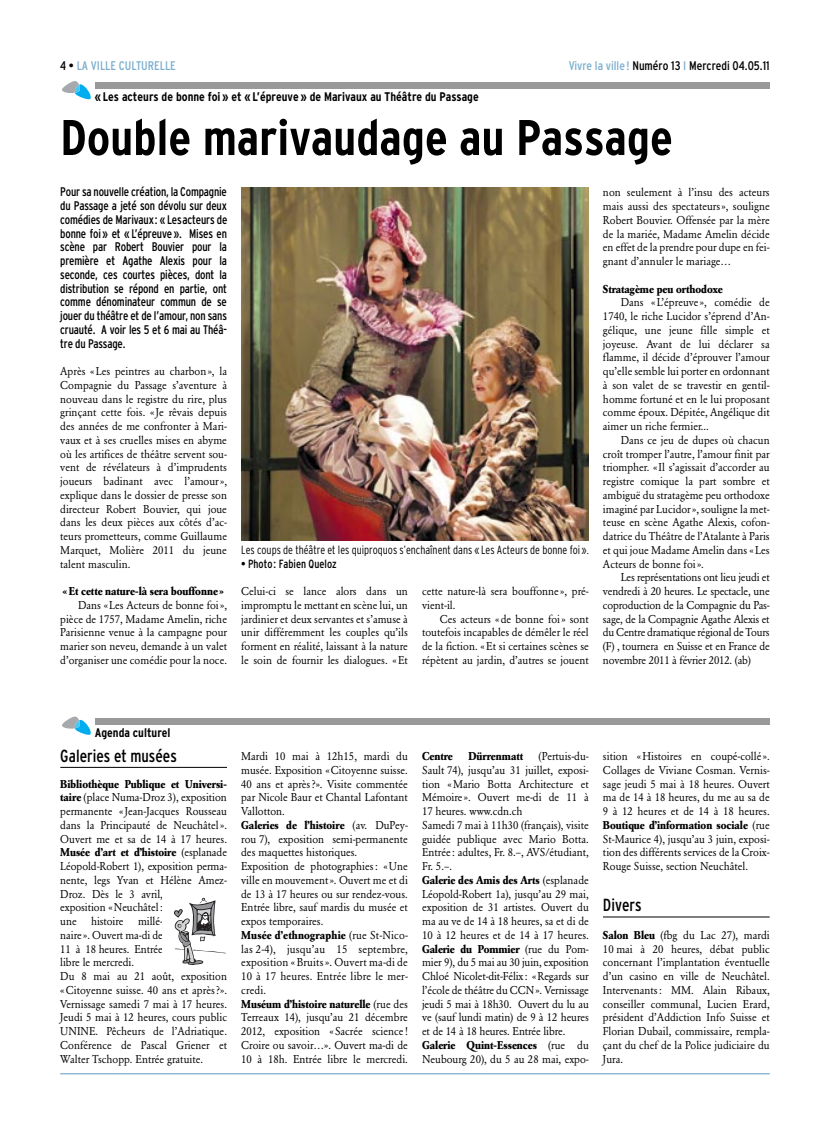
<style>
.page{position:relative;width:830px;height:1134px;background:#fff}
.page>*{position:absolute;margin:0;border:0;box-sizing:border-box;transform-origin:0 0}
.t1{font:700 condensed 50px "Interstate";color:#000}
.t2{font:condensed 17.5px "Interstate";color:#000;scale:.95 1}
.t3{font:condensed 12.5px/13.8px "Interstate";letter-spacing:-.015em;color:#000;text-align:justify;scale:.95 1}
.t4{font:700 condensed 12.5px "Interstate";color:#000}
.t5{font:condensed 12.5px "Interstate";letter-spacing:-.015em;color:#000}
.t6{font:condensed 12.5px "Interstate";color:#7caece}
.t7{font:300 condensed 11.88px "Interstate";color:#000;scale:.95 1}
.t8{font:condensed 11.88px "Interstate";color:#000;scale:.95 1}
.t9{font:11.25px/13.8px "Garamond BE";color:#000;text-align:justify;scale:.95 1}
.t10{font:700 11.25px "Garamond BE";color:#000;scale:.95 1}
.s1{color:#000}
.s2{color:#7caece}
.s3{font-weight:700}
</style>
<div class="page">
<svg style="left:62px;top:81px;width:29px;height:18px"></svg>
<div style="left:95px;top:83px;width:674px;height:6px;background:#999"></div>
<svg style="left:62px;top:716px;width:29px;height:19px"></svg>
<div style="left:95px;top:718px;width:674px;height:6px;background:#999"></div>
<hr style="left:60px;top:767px;width:167px;height:1px;background:#000">
<hr style="left:602px;top:917px;width:167px;height:1px;background:#000">
<hr style="left:60px;top:1073px;width:709px;height:1px;background:#7caece">
<svg style="left:174px;top:898px;width:52px;height:67px"></svg>
<img style="left:241px;top:187px;width:347px;height:353px">
<p class="t6" style="left:60px;top:61px;width:117px"><span class="s1">4 •</span> LA VILLE CULTURELLE</p>
<p class="t5" style="left:568px;top:61px;width:202px"><span class="s2">Vivre la ville !</span> Numéro 13 <span class="s2">I</span> Mercredi 04.05.11</p>
<p class="t4" style="left:95px;top:92px;width:385px">« Les acteurs de bonne foi » et « L’épreuve » de Marivaux au Théâtre du Passage</p>
<h1 class="t1" style="left:60px;top:119px;width:613px">Double marivaudage au Passage</h1>
<p class="t3" style="left:60px;top:186px;width:177px">Pour sa nouvelle création, la Compagnie du Passage a jeté son dévolu sur deux comédies de Marivaux: «Les acteurs de bonne foi» et «L’épreuve». Mises en scène par Robert Bouvier pour la première et Agathe Alexis pour la seconde, ces courtes pièces, dont la distribution se répond en partie, ont comme dénominateur commun de se jouer du théâtre et de l’amour, non sans cruauté. A voir les 5 et 6 mai au Théâ&shy;tre du Passage.</p>
<p class="t9" style="left:60px;top:365px;width:177px">Après «Les peintres au charbon», la Compagnie du Passage s’aventure à nouveau dans le registre du rire, plus grinçant cette fois. «Je rêvais depuis des années de me confronter à Mari&shy;vaux et à ses cruelles mises en abyme où les artifices de théâtre servent sou&shy;vent de révélateurs à d’imprudents joueurs badinant avec l’amour», explique dans le dossier de presse son directeur Robert Bouvier, qui joue dans les deux pièces aux côtés d’ac&shy;teurs prometteurs, comme Guillaume Marquet, Molière 2011 du jeune talent masculin.</p>
<p class="t10" style="left:63px;top:586px;width:171px">« Et cette nature-là sera bouffonne »</p>
<p class="t9" style="left:60px;top:599px;width:177px;text-indent:18px">Dans «Les Acteurs de bonne foi», pièce de 1757, Madame Amelin, riche Parisienne venue à la campagne pour marier son neveu, demande à un valet d’organiser une comédie pour la noce.</p>
<p class="t7" style="left:241px;top:545px;width:367px">Les coups de théâtre et les quiproquos s’enchaînent dans « Les Acteurs de bonne foi ».</p>
<p class="t8" style="left:241px;top:559px;width:102px">• Photo: Fabien Queloz</p>
<p class="t9" style="left:241px;top:585px;width:177px">Celui-ci se lance alors dans un impromptu le mettant en scène lui, un jardinier et deux servantes et s’amuse à unir différemment les couples qu’ils forment en réalité, laissant à la nature le soin de fournir les dialogues. «Et</p>
<p class="t9" style="left:422px;top:585px;width:177px">cette nature-là sera bouffonne», pré&shy;vient-il.</p>
<p class="t9" style="left:422px;top:613px;width:177px;text-indent:18px">Ces acteurs «de bonne foi» sont toutefois incapables de démêler le réel de la fiction. «Et si certaines scènes se répètent au jardin, d’autres se jouent</p>
<p class="t9" style="left:602px;top:186px;width:177px">non seulement à l’insu des acteurs mais aussi des spectateurs», souligne Robert Bouvier. Offensée par la mère de la mariée, Madame Amelin décide en effet de la prendre pour dupe en fei&shy;gnant d’annuler le mariage…</p>
<p class="t10" style="left:602px;top:284px;width:128px">Stratagème peu orthodoxe</p>
<p class="t9" style="left:602px;top:296px;width:177px;text-indent:18px">Dans «L’épreuve», comédie de 1740, le riche Lucidor s’éprend d’An&shy;gélique, une jeune fille simple et joyeuse. Avant de lui déclarer sa flamme, il décide d’éprouver l’amour qu’elle semble lui porter en ordonnant à son valet de se travestir en gentil&shy;homme fortuné et en le lui proposant comme époux. Dépitée, Angélique dit aimer un riche fermier...</p>
<p class="t9" style="left:602px;top:434px;width:177px;text-indent:18px">Dans ce jeu de dupes où chacun croît tromper l’autre, l’amour finit par triompher. «Il s’agissait d’accorder au registre comique la part sombre et ambiguë du stratagème peu orthodoxe imaginé par Lucidor», souligne la met&shy;teuse en scène Agathe Alexis, cofon&shy;datrice du Théâtre de l’Atalante à Paris et qui joue Madame Amelin dans «Les Acteurs de bonne foi».</p>
<p class="t9" style="left:602px;top:571px;width:177px;text-indent:18px">Les représentations ont lieu jeudi et vendredi à 20 heures. Le spectacle, une coproduction de la Compagnie du Pas&shy;sage, de la Compagnie Agathe Alexis et du Centre dramatique régional de Tours (F) , tournera en Suisse et en France de novembre 2011 à février 2012. (ab)</p>
<p class="t4" style="left:95px;top:728px;width:77px">Agenda culturel</p>
<h2 class="t2" style="left:60px;top:749px;width:124px">Galeries et musées</h2>
<p class="t9" style="left:60px;top:778px;width:177px;text-align:left"><span class="s3">Bibliothèque Publique et Universi&shy;taire</span> (place Numa-Droz 3), exposition permanente «Jean-Jacques Rousseau dans la Principauté de Neuchâtel».<br>Ouvert me et sa de 14 à 17 heures.<br><span class="s3">Musée d’art et d’histoire</span> (esplanade<br>Léopold-Robert 1), exposition perma&shy;nente, legs Yvan et Hélène Amez-<br>Droz. Dès le 3 avril,<br>exposition «Neuchâtel:<br>une</p>
<p class="t9" style="left:60px;top:915px;width:177px;text-align:left;text-indent:78px">millé-<br>naire». Ouvert ma-di de<br>11 à 18 heures. Entrée<br>libre le mercredi.<br>Du 8 mai au 21 août, exposition «Citoyenne suisse. 40 ans et après?».<br>Vernissage samedi 7 mai à 17 heures.<br>Jeudi 5 mai à 12 heures, cours public<br>UNINE. Pêcheurs de l’Adriatique.<br>Conférence de Pascal Griener et<br>Walter Tschopp. Entrée gratuite.</p>
<p class="t9" style="left:91px;top:915px;width:36px">histoire</p>
<p class="t9" style="left:422px;top:750px;width:177px;text-align:left;text-indent:116px">(Pertuis-du-<br>Sault 74), jusqu’au 31 juillet, exposi&shy;tion «Mario Botta Architecture et<br>Mémoire». Ouvert me-di de 11 à<br>17 heures. www.cdn.ch<br>Samedi 7 mai à 11h30 (français), visite guidée publique avec Mario Botta.<br>Entrée: adultes, Fr. 8.–, AVS/étudiant,<br>Fr. 5.–.<br><span class="s3">Galerie des Amis des Arts</span> (esplanade<br>Léopold-Robert 1a), jusqu’au 29 mai, exposition de 31 artistes. Ouvert du ma au ve de 14 à 18 heures, sa et di de<br>10 à 12 heures et de 14 à 17 heures.<br><span class="s3">Galerie du Pommier</span> (rue du Pom - mier 9), du 5 mai au 30 juin, exposition<br>Chloé Nicolet-dit-Félix: «Regards sur l’école de théâtre du CCN». Vernissage jeudi 5 mai à 18h30. Ouvert du lu au ve (sauf lundi matin) de 9 à 12 heures et de 14 à 18 heures. Entrée libre.<br><span class="s3">Galerie Quint-Essences</span> (rue du<br>Neubourg 20), du 5 au 28 mai, expo-</p>
<p class="t9" style="left:602px;top:750px;width:177px">sition «Histoires en coupé-collé».<br>Collages de Viviane Cosman. Vernis&shy;sage jeudi 5 mai à 18 heures. Ouvert ma de 14 à 18 heures, du me au sa de 9 à 12 heures et de 14 à 18 heures.<br><span class="s3">Boutique d’information sociale</span> (rue St-Maurice 4), jusqu’au 3 juin, exposi&shy;tion des différents services de la Croix-Rouge Suisse, section Neuchâtel.</p>
<p class="t9" style="left:241px;top:750px;width:177px;text-align:left">Mardi 10 mai à 12h15, mardi du musée. Exposition «Citoyenne suisse.<br>40 ans et après?». Visite commentée par Nicole Baur et Chantal Lafontant<br>Vallotton.<br><span class="s3">Galeries de l’histoire</span> (av. DuPey&shy;rou 7), exposition semi-permanente des maquettes historiques.<br>Exposition de photographies: «Une ville en mouvement». Ouvert me et di de 13 à 17 heures ou sur rendez-vous.<br>Entrée libre, sauf mardis du musée et expos temporaires.<br><span class="s3">Musée d’ethnographie</span> (rue St-Nico&shy;las 2-4), jusqu’au 15 septembre, exposition «Bruits». Ouvert ma-di de<br>10 à 17 heures. Entrée libre le mer - credi.<br><span class="s3">Muséum d’histoire naturelle</span> (rue des<br>Terreaux 14), jusqu’au 21 décembre<br>2012, exposition «Sacrée science!<br>Croire ou savoir…». Ouvert ma-di de<br>10 à 18h. Entrée libre le mercredi.</p>
<p class="t10" style="left:422px;top:751px;width:34px">Centre</p>
<p class="t10" style="left:468px;top:751px;width:59px">Dürrenmatt</p>
<h2 class="t2" style="left:602px;top:899px;width:42px">Divers</h2>
<p class="t9" style="left:602px;top:929px;width:177px"><span class="s3">Salon Bleu</span> (fbg du Lac 27), mardi 10 mai à 20 heures, débat public concernant l’implantation éventuelle d’un casino en ville de Neuchâtel.<br>Intervenants: MM. Alain Ribaux, conseiller communal, Lucien Erard, président d’Addiction Info Suisse et Florian Dubail, commissaire, rempla&shy;çant du chef de la Police judiciaire du Jura.</p>
</div>
